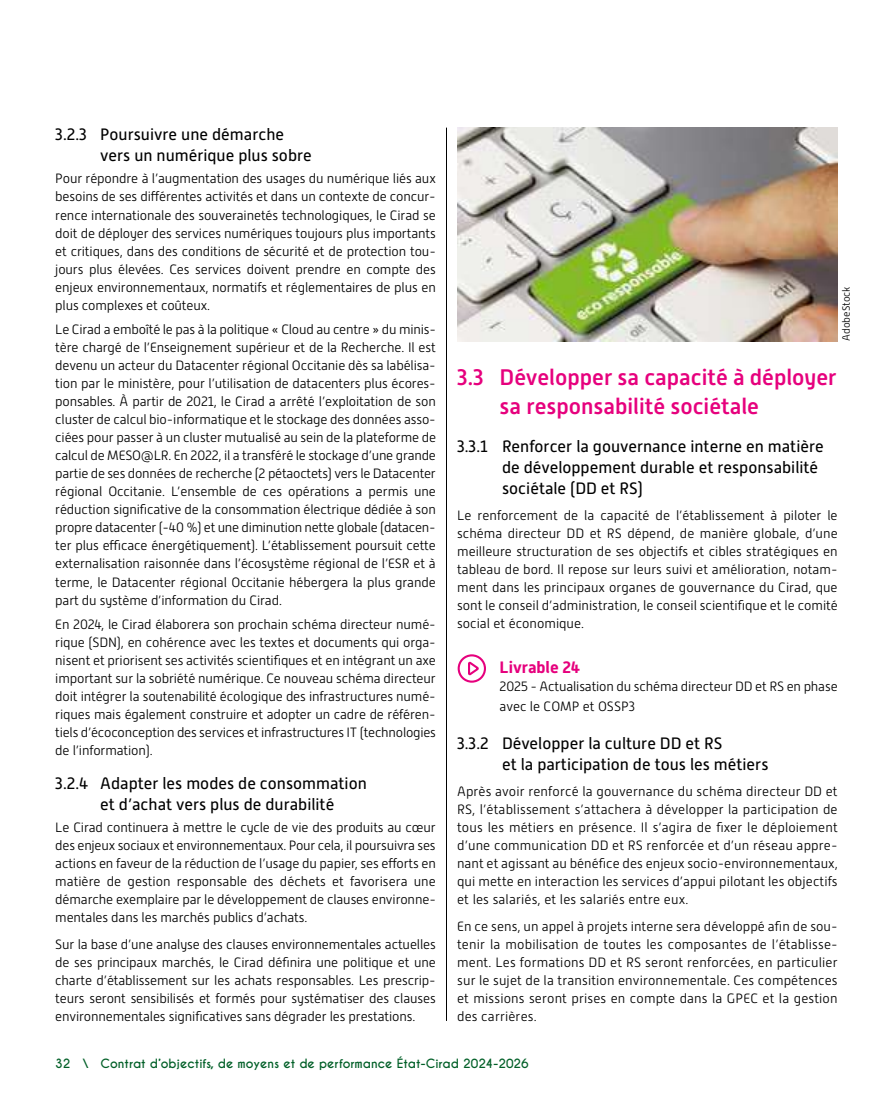
<style>
.page{position:relative;width:893px;height:1106px;background:#fff}
.page>*{position:absolute;margin:0;border:0;box-sizing:border-box;transform-origin:0 0}
.t1{font:500 22.5px/28.2px "Alwyn New";color:#e6007d}
.t2{font:16.5px/21px "Alwyn New";color:#000}
.t3{font:700 16.5px "Alwyn New";color:#e6007d}
.t4{font:300 13.5px/18px "Alwyn New";letter-spacing:-.01em;color:#000;text-align:justify}
.t5{font:700 12px "Caviar Dreams";color:#005f27}
.t6{font:300 10.5px "Alwyn New";color:#000}
</style>
<div class="page">
<hr style="left:446px;top:128px;width:1px;height:892px;background:#000">
<div style="left:458px;top:654px;width:28px;height:28px;border:2px solid #e6007d;border-radius:50%"></div>
<svg style="left:468px;top:661px;width:13px;height:16px"></svg>
<img style="left:457px;top:128px;width:381px;height:213px">
<p class="t2" style="left:100px;top:124px;width:213px;text-indent:-45px">3.2.3 Poursuivre une démarche vers un numérique plus sobre</p>
<p class="t4" style="left:55px;top:170px;width:382px">Pour répondre à l’augmentation des usages du numérique liés aux besoins de ses différentes activités et dans un contexte de concur&shy;rence internationale des souverainetés technologiques, le Cirad se doit de déployer des services numériques toujours plus importants et critiques, dans des conditions de sécurité et de protection tou&shy;jours plus élevées. Ces services doivent prendre en compte des enjeux environnementaux, normatifs et réglementaires de plus en plus complexes et coûteux.</p>
<p class="t4" style="left:55px;top:320px;width:382px">Le Cirad a emboîté le pas à la politique « Cloud au centre » du minis&shy;tère chargé de l’Enseignement supérieur et de la Recherche. Il est devenu un acteur du Datacenter régional Occitanie dès sa labélisa&shy;tion par le ministère, pour l’utilisation de datacenters plus écores&shy;ponsables. À partir de 2021, le Cirad a arrêté l’exploitation de son cluster de calcul bio-informatique et le stockage des données asso&shy;ciées pour passer à un cluster mutualisé au sein de la plateforme de calcul de MESO@LR. En 2022, il a transféré le stockage d’une grande partie de ses données de recherche (2 pétaoctets) vers le Datacenter régional Occitanie. L’ensemble de ces opérations a permis une réduction significative de la consommation électrique dédiée à son propre datacenter (-40 %) et une diminution nette globale (datacen&shy;ter plus efficace énergétiquement). L’établissement poursuit cette externalisation raisonnée dans l’écosystème régional de l’ESR et à terme, le Datacenter régional Occitanie hébergera la plus grande part du système d’information du Cirad.</p>
<p class="t4" style="left:55px;top:615px;width:382px">En 2024, le Cirad élaborera son prochain schéma directeur numé&shy;rique (SDN), en cohérence avec les textes et documents qui orga&shy;nisent et priorisent ses activités scientifiques et en intégrant un axe important sur la sobriété numérique. Ce nouveau schéma directeur doit intégrer la soutenabilité écologique des infrastructures numé&shy;riques mais également construire et adopter un cadre de référen&shy;tiels d’écoconception des services et infrastructures IT (technologies de l’information).</p>
<p class="t2" style="left:100px;top:772px;width:268px;text-indent:-45px">3.2.4 Adapter les modes de consommation et d’achat vers plus de durabilité</p>
<p class="t4" style="left:55px;top:818px;width:382px">Le Cirad continuera à mettre le cycle de vie des produits au cœur des enjeux sociaux et environnementaux. Pour cela, il poursuivra ses actions en faveur de la réduction de l’usage du papier, ses efforts en matière de gestion responsable des déchets et favorisera une démarche exemplaire par le développement de clauses environne&shy;mentales dans les marchés publics d’achats.</p>
<p class="t4" style="left:55px;top:935px;width:382px">Sur la base d’une analyse des clauses environnementales actuelles de ses principaux marchés, le Cirad définira une politique et une charte d’établissement sur les achats responsables. Les prescrip&shy;teurs seront sensibilisés et formés pour systématiser des clauses environnementales significatives sans dégrader les prestations.</p>
<p class="t6" style="left:840px;top:341px;width:56px;rotate:-90deg">AdobeStock</p>
<h1 class="t1" style="left:500px;top:363px;width:338px;text-indent:-43px">3.3 Développer sa capacité à déployer sa responsabilité sociétale</h1>
<p class="t2" style="left:502px;top:435px;width:323px;text-indent:-45px">3.3.1 Renforcer la gouvernance interne en matière de développement durable et responsabilité sociétale (DD et RS)</p>
<p class="t4" style="left:457px;top:506px;width:382px">Le renforcement de la capacité de l’établissement à piloter le schéma directeur DD et RS dépend, de manière globale, d’une meilleure structuration de ses objectifs et cibles stratégiques en tableau de bord. Il repose sur leurs suivi et amélioration, notam&shy;ment dans les principaux organes de gouvernance du Cirad, que sont le conseil d’administration, le conseil scientifique et le comité social et économique.</p>
<p class="t3" style="left:500px;top:657px;width:82px">Livrable 24</p>
<p class="t4" style="left:500px;top:676px;width:340px;line-height:19.8px">2025 - Actualisation du schéma directeur DD et RS en phase avec le COMP et OSSP3</p>
<p class="t2" style="left:502px;top:732px;width:268px;text-indent:-45px">3.3.2 Développer la culture DD et RS<br>et la participation de tous les métiers</p>
<p class="t4" style="left:457px;top:782px;width:382px">Après avoir renforcé la gouvernance du schéma directeur DD et RS, l’établissement s’attachera à développer la participation de tous les métiers en présence. Il s’agira de fixer le déploiement d’une communication DD et RS renforcée et d’un réseau appre&shy;nant et agissant au bénéfice des enjeux socio-environnementaux, qui mette en interaction les services d’appui pilotant les objectifs et les salariés, et les salariés entre eux.</p>
<p class="t4" style="left:457px;top:917px;width:382px">En ce sens, un appel à projets interne sera développé afin de sou&shy;tenir la mobilisation de toutes les composantes de l’établisse&shy;ment. Les formations DD et RS seront renforcées, en particulier sur le sujet de la transition environnementale. Ces compétences et missions seront prises en compte dans la GPEC et la gestion des carrières.</p>
<p class="t5" style="left:55px;top:1056px;width:475px">32 \ Contrat d’objectifs, de moyens et de performance État-Cirad 2024-2026</p>
</div>
